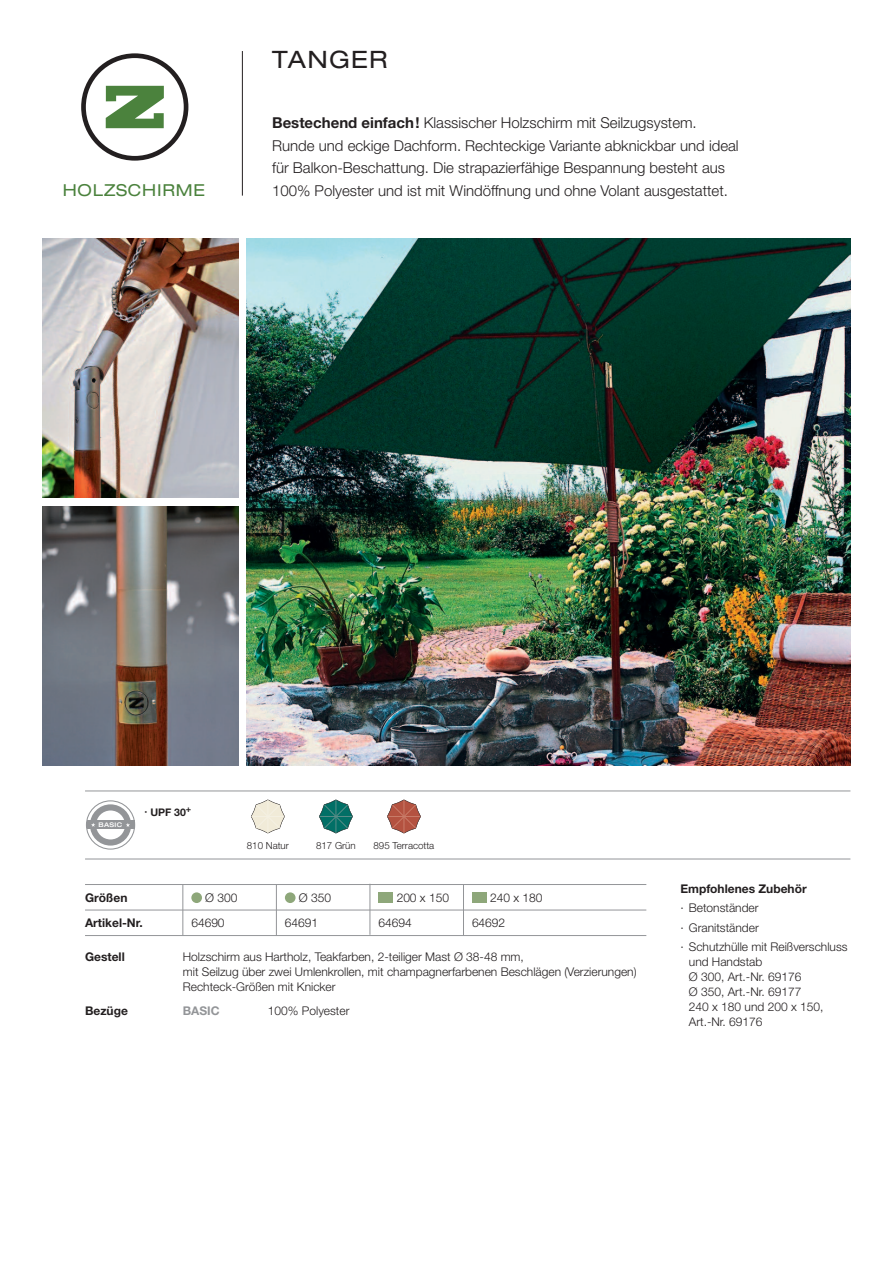
<style>
.page{position:relative;width:893px;height:1263px;background:#fff}
.page>*{position:absolute;margin:0;border:0;box-sizing:border-box;transform-origin:0 0}
.t1{font:expanded 24px "Helvetica Neue";letter-spacing:.05em;color:#231f20}
.t2{font:expanded 16.5px "Helvetica Neue";letter-spacing:.05em;color:#4b823d}
.t3{font:300 15px/22.5px "Helvetica Neue";color:#231f20}
.t4{font:300 12px/15px "Helvetica Neue";color:#231f20}
.t5{font:700 12px "Helvetica Neue";color:#231f20}
.t6{font:700 12px "Helvetica Neue";color:#939598}
.t7{font:700 10.5px "Helvetica Neue";color:#231f20}
.t8{font:300 9.75px "Helvetica Neue";color:#231f20}
.t9{font:500 expanded 6.3px "Helvetica Neue";letter-spacing:.045em;color:#fff}
.s1{font-weight:700}
</style>
<div class="page">
<svg style="left:81px;top:53px;width:107px;height:108px"></svg>
<hr style="left:242px;top:51px;width:1px;height:145px;background:#231f20">
<img style="left:247px;top:238px;width:603px;height:527px">
<img style="left:43px;top:238px;width:195px;height:259px">
<img style="left:43px;top:506px;width:195px;height:259px">
<svg style="left:251px;top:799px;width:34px;height:34px"></svg>
<svg style="left:319px;top:799px;width:34px;height:34px"></svg>
<svg style="left:387px;top:799px;width:34px;height:34px"></svg>
<hr style="left:85px;top:791px;width:765px;height:1px;background:#939598">
<hr style="left:85px;top:859px;width:765px;height:1px;background:#939598">
<div style="left:472px;top:892px;width:15px;height:11px;background:#8ea77a"></div>
<div style="left:378px;top:892px;width:15px;height:11px;background:#8ea77a"></div>
<div style="left:285px;top:892px;width:11px;height:11px;background:#8ea77a;border-radius:50%"></div>
<div style="left:191px;top:892px;width:11px;height:11px;background:#8ea77a;border-radius:50%"></div>
<hr style="left:85px;top:910px;width:561px;height:1px;background:#939598">
<hr style="left:85px;top:884px;width:561px;height:1px;background:#939598">
<hr style="left:85px;top:935px;width:561px;height:1px;background:#939598">
<hr style="left:183px;top:884px;width:1px;height:51px;background:#939598">
<hr style="left:276px;top:884px;width:1px;height:51px;background:#939598">
<hr style="left:370px;top:884px;width:1px;height:51px;background:#939598">
<hr style="left:463px;top:884px;width:1px;height:51px;background:#939598">
<svg style="left:86px;top:802px;width:50px;height:46px"></svg>
<div style="left:86px;top:800px;width:49px;height:50px;border:1px solid #939598;border-radius:50%"></div>
<div style="left:90px;top:804px;width:41px;height:41px;background:#939598;border-radius:50%"></div>
<div style="left:96px;top:810px;width:29px;height:29px;background:#fff;border-radius:50%"></div>
<div style="left:87px;top:821px;width:47px;height:8px;background:#939598"></div>
<h1 class="t1" style="left:272px;top:51px;width:117px">TANGER</h1>
<p class="t3" style="left:272px;top:113px;width:468px"><span class="s1">Bestechend einfach!</span> Klassischer Holzschirm mit Seilzugsystem.<br>Runde und eckige Dachform. Rechteckige Variante abknickbar und ideal für Balkon-Beschattung. Die strapazierfähige Bespannung besteht aus</p>
<h2 class="t2" style="left:63px;top:184px;width:144px">HOLZSCHIRME</h2>
<p class="t3" style="left:272px;top:181px;width:457px">100% Polyester und ist mit Windöffnung und ohne Volant ausgestattet.</p>
<p class="t9" style="left:99px;top:823px;width:25px">BASIC</p>
<p class="t7" style="left:145px;top:809px;width:48px">· UPF 30<sup>+</sup></p>
<p class="t8" style="left:247px;top:842px;width:44px">810 Natur</p>
<p class="t8" style="left:316px;top:842px;width:41px">817 Grün</p>
<p class="t8" style="left:374px;top:842px;width:62px">895 Terracotta</p>
<p class="t5" style="left:85px;top:893px;width:44px">Größen</p>
<p class="t4" style="left:205px;top:891px;width:34px">Ø 300</p>
<p class="t4" style="left:299px;top:891px;width:34px">Ø 350</p>
<p class="t4" style="left:397px;top:891px;width:54px">200 x 150</p>
<p class="t4" style="left:490px;top:891px;width:54px">240 x 180</p>
<p class="t5" style="left:85px;top:918px;width:59px">Artikel-Nr.</p>
<p class="t4" style="left:191px;top:916px;width:35px">64690</p>
<p class="t4" style="left:285px;top:916px;width:35px">64691</p>
<p class="t4" style="left:378px;top:916px;width:35px">64694</p>
<p class="t4" style="left:472px;top:916px;width:35px">64692</p>
<p class="t5" style="left:85px;top:952px;width:41px">Gestell</p>
<p class="t4" style="left:183px;top:950px;width:455px">Holzschirm aus Hartholz, Teakfarben, 2-teiliger Mast Ø 38-48 mm,<br>mit Seilzug über zwei Umlenkrollen, mit champagnerfarbenen Beschlägen (Verzierungen)<br>Rechteck-Größen mit Knicker</p>
<p class="t5" style="left:85px;top:1006px;width:44px">Bezüge</p>
<p class="t6" style="left:183px;top:1006px;width:38px">BASIC</p>
<p class="t4" style="left:268px;top:1004px;width:83px">100% Polyester</p>
<p class="t5" style="left:680px;top:884px;width:128px">Empfohlenes Zubehör</p>
<p class="t4" style="left:680px;top:899px;width:169px;line-height:19.2px">· Betonständer<br>· Granitständer<br>· Schutzhülle mit Reißverschluss</p>
<p class="t4" style="left:689px;top:955px;width:136px">und Handstab<br>Ø 300, Art.-Nr. 69176<br>Ø 350, Art.-Nr. 69177<br>240 x 180 und 200 x 150,<br>Art.-Nr. 69176</p>
</div>
